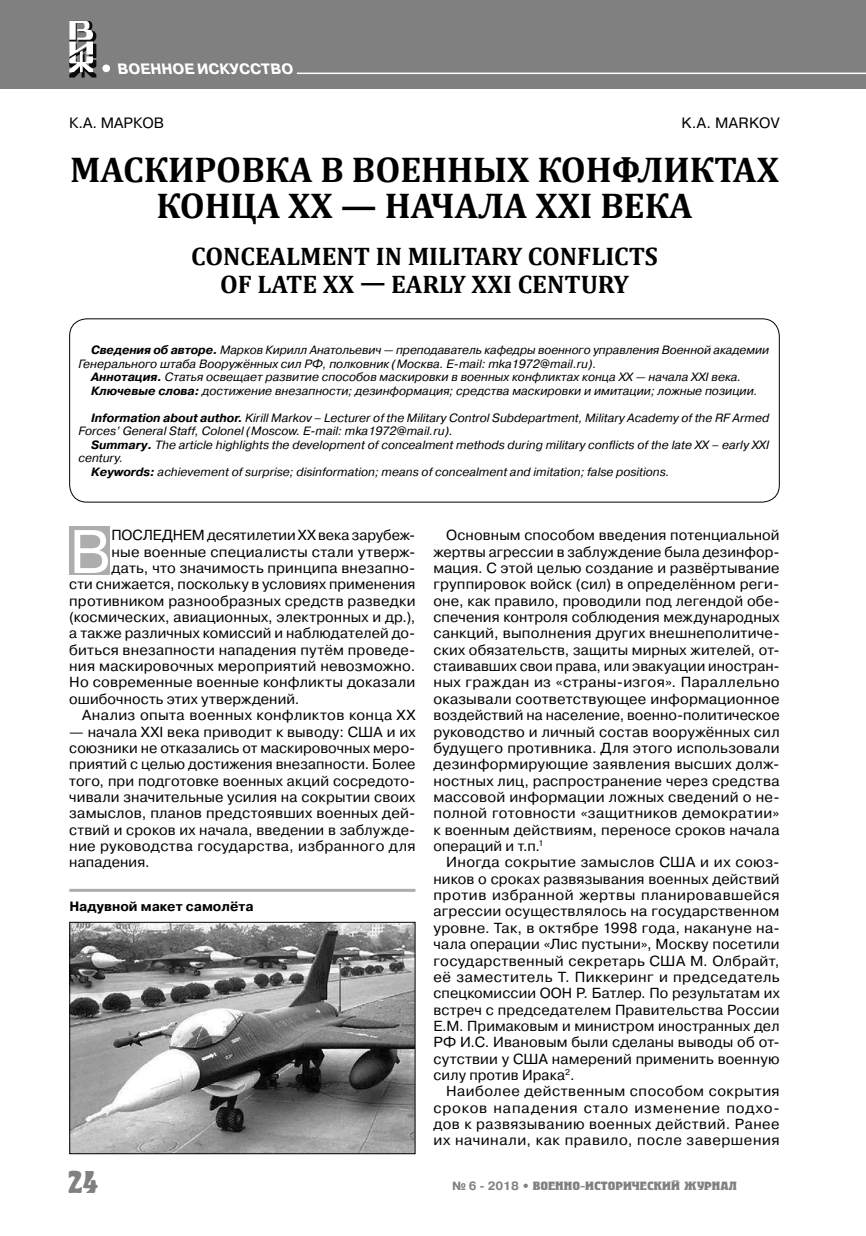
<style>
.page{position:relative;width:866px;height:1236px;background:#fff}
.page>*{position:absolute;margin:0;border:0;box-sizing:border-box;transform-origin:0 0}
.t1{font:61.2px "Pragmatica C";color:#fff}
.t2{font:700 36px/36px "Cambria";color:#000;text-align:center}
.t3{font:700 31.5px "Herold C";color:#808080}
.t4{font:700 25.5px/28.5px "Cambria";color:#000}
.t5{font:15px "Pragmatica C";color:#000}
.t6{font:700 15px "Pragmatica C";color:#fff}
.t7{font:14.55px/16.4px "Pragmatica C";letter-spacing:.01em;color:#000;text-align:justify}
.t8{font:700 13.5px "Pragmatica C";color:#000}
.t9{font:italic 12px/13.5px "Pragmatica C";color:#000}
.t10{font:700 12px "Herold C";color:#808080;scale:1.2 1}
.s1{font-weight:700}
.s2{font-family:"Pragmatica C"}
</style>
<div class="page">
<div style="left:0;top:0;width:866px;height:88px;background:#808080"></div>
<div style="left:102px;top:64px;width:8px;height:8px;background:#fff;border-radius:50%"></div>
<svg style="left:69px;top:21px;width:27px;height:57px"></svg>
<div style="left:69px;top:525px;width:41px;height:49px;background:#adadad"></div>
<hr style="left:297px;top:73px;width:569px;height:1px;background:#fff">
<div style="left:69px;top:318px;width:710px;height:184px;border:1px solid #000;border-radius:17px"></div>
<hr style="left:69px;top:889px;width:346px;height:3px;background:#adadad">
<img style="left:71px;top:924px;width:342px;height:228px">
<div style="left:69px;top:922px;width:346px;height:232px;border:1px solid #000"></div>
<p class="t6" style="left:118px;top:63px;width:179px">ВОЕННОЕ ИСКУССТВО</p>
<p class="t5" style="left:69px;top:117px;width:96px">К.А. МАРКОВ</p>
<p class="t5" style="left:681px;top:117px;width:100px">K.A. MARKOV</p>
<h2 class="t2" style="left:70px;top:151px;width:710px">МАСКИРОВКА В ВОЕННЫХ КОНФЛИКТАХ<br>КОНЦА XX — НАЧАЛА XXI ВЕКА</h2>
<h3 class="t4" style="left:220px;top:241px;width:439px;text-indent:-29px">CONCEALMENT IN MILITARY CONFLICTS<br>OF LATE XX</h3>
<h3 class="t4" style="left:391px;top:270px;width:239px">EARLY XXI CENTURY</h3>
<p class="t9" style="left:91px;top:344px;width:679px"><span class="s1">Сведения об авторе.</span> Марков Кирилл Анатольевич — преподаватель кафедры военного управления Военной академии</p>
<p class="t9" style="left:78px;top:358px;width:519px">Генерального штаба Вооружённых сил РФ, полковник (Москва. E-mail: mka1972@mail.ru).</p>
<p class="t9" style="left:91px;top:371px;width:651px"><span class="s1">Аннотация.</span> Статья освещает развитие способов маскировки в военных конфликтах конца XX — начала XXI века.</p>
<p class="t9" style="left:91px;top:385px;width:668px"><span class="s1">Ключевые слова:</span> достижение внезапности; дезинформация; средства маскировки и имитации; ложные позиции.</p>
<p class="t9" style="left:78px;top:412px;width:692px;text-indent:13px"><span class="s1">Information about author.</span> Kirill Markov – Lecturer of the Military Control Subdepartment, Military Academy of the RF Armed<br>Forces’ General Staff, Colonel (Moscow. E-mail: mka1972@mail.ru).</p>
<p class="t9" style="left:91px;top:439px;width:679px"><span class="s1">Summary.</span> The article highlights the development of concealment methods during military conflicts of the late XX – early XXI</p>
<p class="t9" style="left:78px;top:452px;width:46px">century.</p>
<p class="t9" style="left:91px;top:466px;width:580px"><span class="s1">Keywords:</span> achievement of surprise; disinformation; means of concealment and imitation; false positions.</p>
<h1 class="t1" style="left:69px;top:529px;width:44px">В</h1>
<p class="t7" style="left:111px;top:528px;width:305px">ПОСЛЕДНЕМ десятилетии XX века зарубеж-</p>
<p class="t7" style="left:111px;top:544px;width:305px">ные военные специалисты стали утверж-</p>
<p class="t7" style="left:111px;top:561px;width:305px">дать, что значимость принципа внезапно-</p>
<p class="t7" style="left:69px;top:577px;width:347px">сти снижается, поскольку в условиях применения</p>
<p class="t7" style="left:69px;top:593px;width:348px">противником разнообразных средств разведки</p>
<p class="t7" style="left:69px;top:610px;width:347px">(космических, авиационных, электронных и др.),</p>
<p class="t7" style="left:69px;top:626px;width:348px">а также различных комиссий и наблюдателей до-</p>
<p class="t7" style="left:69px;top:642px;width:347px">биться внезапности нападения путём проведе-</p>
<p class="t7" style="left:69px;top:659px;width:347px">ния маскировочных мероприятий невозможно.</p>
<p class="t7" style="left:69px;top:675px;width:347px">Но современные военные конфликты доказали</p>
<p class="t7" style="left:69px;top:691px;width:232px">ошибочность этих утверждений.</p>
<p class="t7" style="left:82px;top:708px;width:335px">Анализ опыта военных конфликтов конца XX</p>
<p class="t7" style="left:69px;top:724px;width:348px">— начала XXI века приводит к выводу: США и их союзники не отказались от маскировочных меро&shy;приятий с целью достижения внезапности. Более того, при подготовке военных акций сосредото&shy;чивали значительные усилия на сокрытии своих замыслов, планов предстоявших военных дей&shy;ствий и сроков их начала, введении в заблужде&shy;ние руководства государства, избранного для нападения.</p>
<p class="t8" style="left:69px;top:901px;width:186px">Надувной макет самолёта</p>
<p class="t7" style="left:433px;top:528px;width:348px;text-indent:13px">Основным способом введения потенциальной жертвы агрессии в заблуждение была дезинфор&shy;мация. С этой целью создание и развёртывание группировок войск (сил) в определённом реги&shy;оне, как правило, проводили под легендой обе&shy;спечения контроля соблюдения международных санкций, выполнения других внешнеполитиче&shy;ских обязательств, защиты мирных жителей, от&shy;стаивавших свои права, или эвакуации иностран&shy;ных граждан из «страны-изгоя». Параллельно оказывали соответствующее информационное воздействий на население, военно-политическое руководство и личный состав вооружённых сил будущего противника. Для этого использовали дезинформирующие заявления высших долж&shy;ностных лиц, распространение через средства массовой информации ложных сведений о не&shy;полной готовности «защитников демократии» к военным действиям, переносе сроков начала операций и т.п.<sup>1</sup></p>
<p class="t7" style="left:433px;top:855px;width:348px;text-indent:13px">Иногда сокрытие замыслов США и их союз&shy;ников о сроках развязывания военных действий против избранной жертвы планировавшейся агрессии осуществлялось на государственном уровне. Так, в октябре 1998 года, накануне на&shy;чала операции «Лис пустыни», Москву посетили государственный секретарь США М. Олбрайт, её заместитель Т. Пиккеринг и председатель спецкомиссии ООН Р. Батлер. По результатам их встреч с председателем Правительства России Е.М. Примаковым и министром иностранных дел РФ И.С. Ивановым были сделаны выводы об от&shy;сутствии у США намерений применить военную силу против Ирака<sup>2</sup>.</p>
<p class="t7" style="left:433px;top:1084px;width:348px;text-indent:13px">Наиболее действенным способом сокрытия сроков нападения стало изменение подхо&shy;дов к развязыванию военных действий. Ранее их начинали, как правило, после завершения</p>
<h3 class="t3" style="left:68px;top:1163px;width:32px">24</h3>
<p class="t10" style="left:452px;top:1179px;width:239px"><span class="s2">№ 6 - 2018 •</span> ВОЕННО-ИСТОРИЧЕСКИЙ ЖУРНАЛ</p>
</div>
